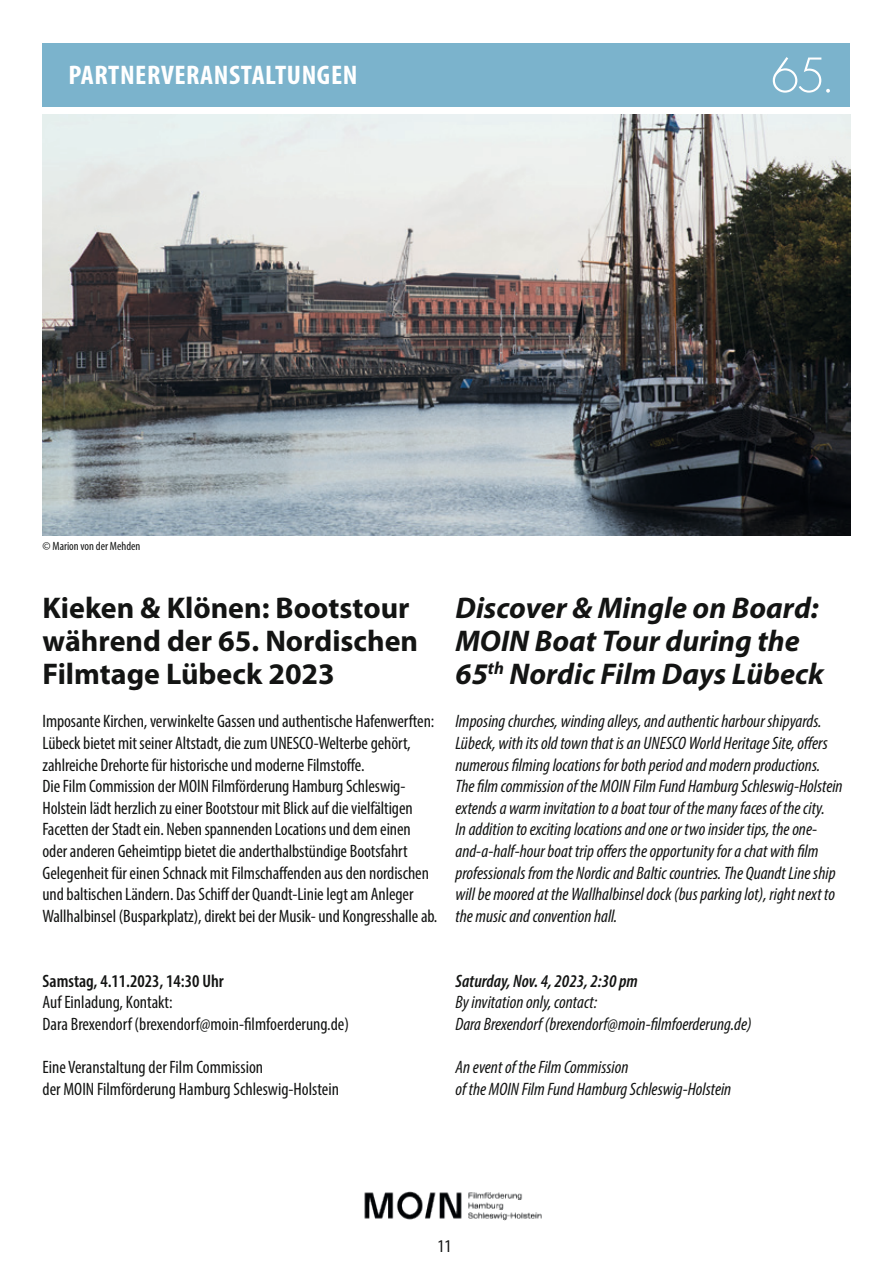
<style>
.page{position:relative;width:893px;height:1263px;background:#fff}
.page>*{position:absolute;margin:0;border:0;box-sizing:border-box;transform-origin:0 0}
.englisch_1{font:italic 700 30px/33.2px "Myriad Pro";color:#131413}
.t1{font:700 30px/33.2px "Myriad Pro";color:#131413}
.t2{font:700 condensed 27px "Myriad Pro";letter-spacing:.02em;color:#fff;scale:1.05 1}
.t3{font:condensed 18px/21.6px "Myriad Pro";letter-spacing:-.005em;color:#131413}
.englisch_1-2{font:italic condensed 18px/21.6px "Myriad Pro";color:#131413}
.t4{font:600 condensed 18px "Myriad Pro";color:#131413}
.t5{font:italic 600 condensed 18px "Myriad Pro";color:#131413}
.t6{font:condensed 12px "Myriad Pro";color:#131413}
</style>
<div class="page">
<img style="left:43px;top:115px;width:807px;height:421px">
<div style="left:43px;top:43px;width:807px;height:64px;background:#7bb3cc"></div>
<svg style="left:773px;top:57px;width:57px;height:36px"></svg>
<img style="left:364px;top:1191px;width:178px;height:29px">
<p class="t2" style="left:68px;top:58px;width:277px">PARTNERVERANSTALTUNGEN</p>
<p class="t6" style="left:43px;top:539px;width:99px">© Marion von der Mehden</p>
<p class="t1" style="left:43px;top:590px;width:377px">Kieken &amp; Klönen: Bootstour während der 65. Nordischen<br>Filmtage Lübeck 2023</p>
<p class="t3" style="left:43px;top:710px;width:393px">Imposante Kirchen, verwinkelte Gassen und authentische Hafenwerften:<br>Lübeck bietet mit seiner Altstadt, die zum UNESCO-Welterbe gehört, zahlreiche Drehorte für historische und moderne Filmstoffe.</p>
<p class="t3" style="left:43px;top:775px;width:396px">Die Film Commission derMOIN Filmförderung Hamburg Schleswig-Holstein lädt herzlich zu einer Bootstour mit Blick auf die vielfältigen Facetten der Stadt ein. Neben spannenden Locations und dem einen oder anderen Geheimtipp bietet die anderthalbstündige Bootsfahrt Gelegenheit für einen Schnack mit Filmschaffenden aus den nordischen und baltischen Ländern. Das Schiff der Quandt-Linie legt am Anleger Wallhalbinsel (Busparkplatz), direkt bei der Musik- und Kongresshalle ab.</p>
<p class="englisch_1" style="left:455px;top:590px;width:370px">Discover &amp; Mingle on Board:<br>MOIN Boat Tour during the<br>65<sup>th</sup> Nordic Film Days Lübeck</p>
<p class="englisch_1-2" style="left:455px;top:710px;width:374px">Imposing churches, winding alleys, and authentic harbour shipyards.<br>Lübeck, with its old town that is an UNESCO World Heritage Site, offers numerous filming locations for both period and modern productions.</p>
<p class="englisch_1-2" style="left:455px;top:775px;width:389px">The film commission of the MOIN Film Fund Hamburg Schleswig-Holstein extends a warm invitation to a boat tour of the many faces of the city.<br>In addition to exciting locations and one or two insider tips, the one&shy;and-a-half-hour boat trip offers the opportunity for a chat with film professionals from the Nordic and Baltic countries. The Quandt Line ship will be moored at the Wallhalbinsel dock (bus parking lot), right next to the music and convention hall.</p>
<p class="t4" style="left:43px;top:969px;width:183px">Samstag, 4.11.2023, 14:30 Uhr</p>
<p class="t3" style="left:43px;top:991px;width:132px">Auf Einladung, Kontakt:</p>
<p class="t3" style="left:43px;top:1013px;width:308px">Dara Brexendorf (brexendorf@moin-filmfoerderung.de)</p>
<p class="t3" style="left:43px;top:1056px;width:222px">Eine Veranstaltung der Film Commission</p>
<p class="t3" style="left:43px;top:1078px;width:298px">der MOIN Filmförderung Hamburg Schleswig-Holstein</p>
<p class="t5" style="left:455px;top:969px;width:184px">Saturday, Nov. 4, 2023, 2:30 pm</p>
<p class="englisch_1-2" style="left:455px;top:991px;width:143px">By invitation only, contact:</p>
<p class="englisch_1-2" style="left:455px;top:1013px;width:298px">Dara Brexendorf (brexendorf@moin-filmfoerderung.de)</p>
<p class="englisch_1-2" style="left:455px;top:1056px;width:174px">An event of the Film Commission</p>
<p class="englisch_1-2" style="left:455px;top:1078px;width:277px">of the MOIN Film Fund Hamburg Schleswig-Holstein</p>
<p class="t3" style="left:437px;top:1235px;width:15px">11</p>
</div>
